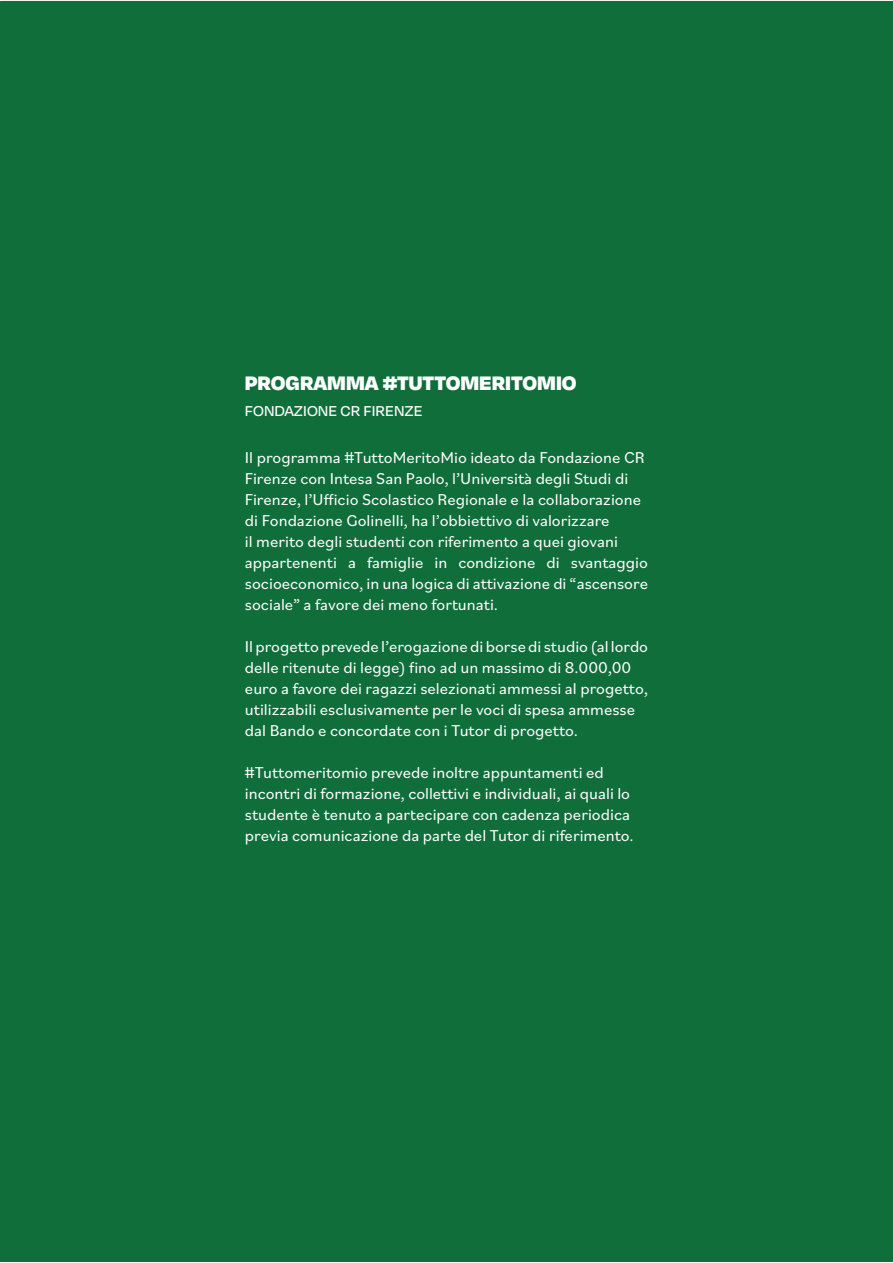
<style>
.page{position:relative;width:893px;height:1263px;background:#fff}
.page>*{position:absolute;margin:0;border:0;box-sizing:border-box;transform-origin:0 0}
.t1{font:900 22.5px "Degular";color:#fff}
.t2{font:16.5px/21px "Bilo";color:#fff}
.t3{font:500 16.5px "Degular";color:#fff}
</style>
<div class="page">
<div style="left:1px;top:1px;width:892px;height:1260px;background:#106e3b"></div>
<p class="t1" style="left:245px;top:368px;width:333px">PROGRAMMA #TUTTOMERITOMIO</p>
<p class="t3" style="left:245px;top:400px;width:179px">FONDAZIONE CR FIRENZE</p>
<p class="t2" style="left:245px;top:446px;width:401px">Il programma #TuttoMeritoMio ideato da Fondazione CR</p>
<p class="t2" style="left:245px;top:467px;width:385px">Firenze con Intesa San Paolo, l’Università degli Studi di</p>
<p class="t2" style="left:245px;top:488px;width:398px">Firenze, l’Ufficio Scolastico Regionale e la collaborazione</p>
<p class="t2" style="left:245px;top:509px;width:366px">di Fondazione Golinelli, ha l’obbiettivo di valorizzare</p>
<p class="t2" style="left:245px;top:530px;width:375px">il merito degli studenti con riferimento a quei giovani</p>
<p class="t2" style="left:245px;top:551px;width:405px">appartenenti a famiglie in condizione di svantaggio socioeconomico, in una logica di attivazione di “ascensore</p>
<p class="t2" style="left:245px;top:593px;width:255px">sociale” a favore dei meno fortunati.</p>
<p class="t2" style="left:245px;top:635px;width:405px">Il progetto prevede l’erogazione di borse di studio (al lordo delle ritenute di legge) fino ad un massimo di 8.000,00</p>
<p class="t2" style="left:245px;top:677px;width:405px">euro a favore dei ragazzi selezionati ammessi al progetto,</p>
<p class="t2" style="left:245px;top:698px;width:392px">utilizzabili esclusivamente per le voci di spesa ammesse</p>
<p class="t2" style="left:245px;top:719px;width:335px">dal Bando e concordate con i Tutor di progetto.</p>
<p class="t2" style="left:245px;top:761px;width:360px">#Tuttomeritomio prevede inoltre appuntamenti ed</p>
<p class="t2" style="left:245px;top:782px;width:387px">incontri di formazione, collettivi e individuali, ai quali lo</p>
<p class="t2" style="left:245px;top:803px;width:387px">studente è tenuto a partecipare con cadenza periodica</p>
<p class="t2" style="left:245px;top:824px;width:390px">previa comunicazione da parte del Tutor di riferimento.</p>
</div>
